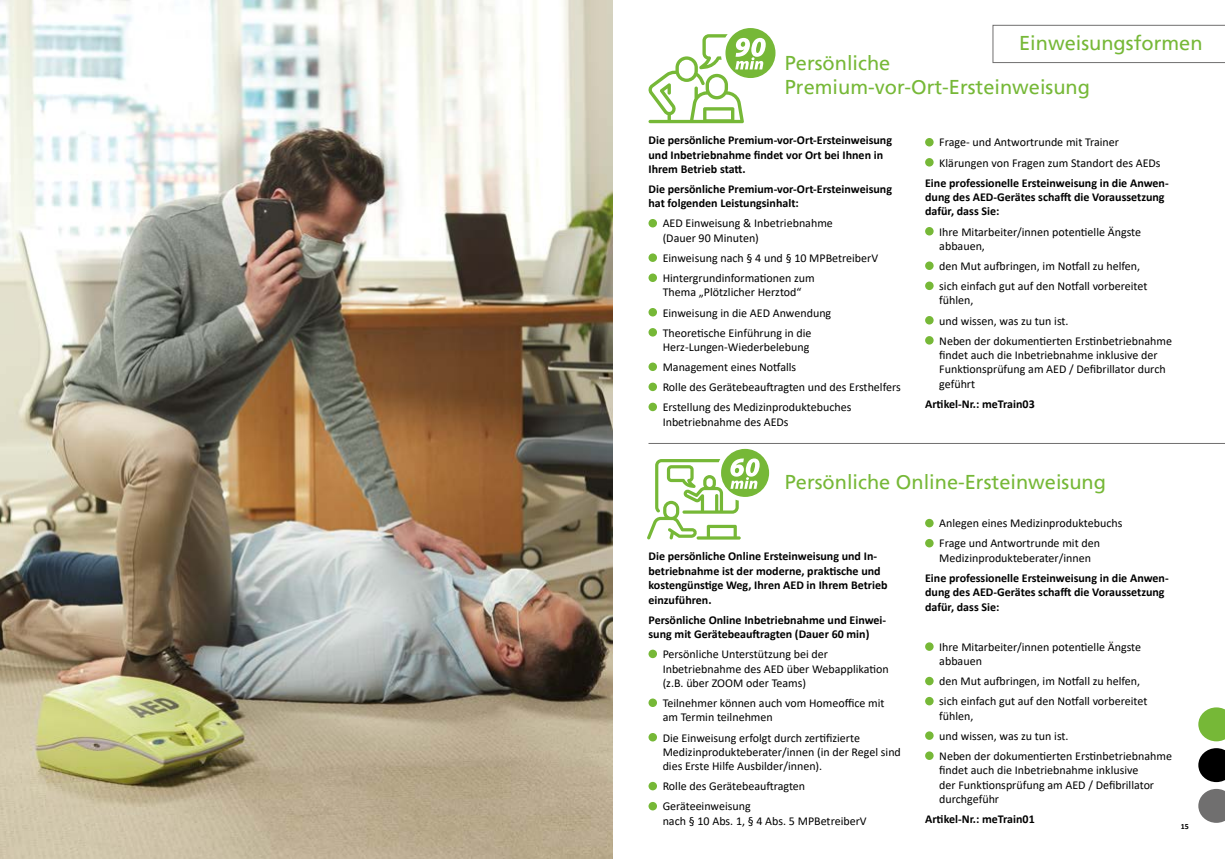
<style>
.page{position:relative;width:1225px;height:859px;background:#fff}
.page>*{position:absolute;margin:0;border:0;box-sizing:border-box;transform-origin:0 0}
.t1{font:20px/24px "Frutiger LT";color:#76b837}
.t2{font:12px/20.1px "Calibri";color:#000}
.t3{font:700 12px/14.4px "Calibri";color:#000}
.t4{font:700 8px "Calibri";color:#000}
</style>
<div class="page">
<svg style="left:992px;top:25px;width:233px;height:38px"></svg>
<svg style="left:1198px;top:707px;width:27px;height:34px"></svg>
<svg style="left:1198px;top:748px;width:27px;height:34px"></svg>
<svg style="left:1198px;top:789px;width:27px;height:34px"></svg>
<div style="left:648px;top:219px;width:9px;height:8px;background:#76b837;border-radius:50%"></div>
<div style="left:648px;top:253px;width:9px;height:9px;background:#76b837;border-radius:50%"></div>
<div style="left:648px;top:273px;width:9px;height:9px;background:#76b837;border-radius:50%"></div>
<div style="left:648px;top:308px;width:9px;height:8px;background:#76b837;border-radius:50%"></div>
<div style="left:648px;top:328px;width:9px;height:9px;background:#76b837;border-radius:50%"></div>
<div style="left:648px;top:362px;width:9px;height:9px;background:#76b837;border-radius:50%"></div>
<div style="left:648px;top:383px;width:9px;height:8px;background:#76b837;border-radius:50%"></div>
<div style="left:648px;top:403px;width:9px;height:8px;background:#76b837;border-radius:50%"></div>
<div style="left:925px;top:138px;width:8px;height:8px;background:#76b837;border-radius:50%"></div>
<div style="left:925px;top:158px;width:8px;height:9px;background:#76b837;border-radius:50%"></div>
<div style="left:925px;top:227px;width:8px;height:8px;background:#76b837;border-radius:50%"></div>
<div style="left:925px;top:261px;width:8px;height:9px;background:#76b837;border-radius:50%"></div>
<div style="left:925px;top:282px;width:8px;height:8px;background:#76b837;border-radius:50%"></div>
<div style="left:925px;top:316px;width:8px;height:8px;background:#76b837;border-radius:50%"></div>
<div style="left:925px;top:336px;width:8px;height:9px;background:#76b837;border-radius:50%"></div>
<div style="left:648px;top:650px;width:9px;height:8px;background:#76b837;border-radius:50%"></div>
<div style="left:648px;top:698px;width:9px;height:9px;background:#76b837;border-radius:50%"></div>
<div style="left:648px;top:733px;width:9px;height:8px;background:#76b837;border-radius:50%"></div>
<div style="left:648px;top:782px;width:9px;height:8px;background:#76b837;border-radius:50%"></div>
<div style="left:648px;top:802px;width:9px;height:8px;background:#76b837;border-radius:50%"></div>
<div style="left:925px;top:519px;width:8px;height:8px;background:#76b837;border-radius:50%"></div>
<div style="left:925px;top:539px;width:8px;height:8px;background:#76b837;border-radius:50%"></div>
<div style="left:925px;top:642px;width:8px;height:9px;background:#76b837;border-radius:50%"></div>
<div style="left:925px;top:677px;width:8px;height:8px;background:#76b837;border-radius:50%"></div>
<div style="left:925px;top:697px;width:8px;height:8px;background:#76b837;border-radius:50%"></div>
<div style="left:925px;top:731px;width:8px;height:9px;background:#76b837;border-radius:50%"></div>
<div style="left:925px;top:751px;width:8px;height:9px;background:#76b837;border-radius:50%"></div>
<hr style="left:648px;top:443px;width:577px;height:1px;background:#706f6f">
<svg style="left:648px;top:28px;width:127px;height:95px"></svg>
<svg style="left:647px;top:449px;width:122px;height:91px"></svg>
<img style="left:0;top:0;width:612px;height:859px">
<h1 class="t1" style="left:1019px;top:31px;width:185px">Einweisungsformen</h1>
<h1 class="t1" style="left:784px;top:51px;width:307px">Persönliche<br>Premium-vor-Ort-Ersteinweisung</h1>
<p class="t3" style="left:648px;top:133px;width:245px">Die persönliche Premium-vor-Ort-Ersteinweisung und Inbetriebnahme findet vor Ort bei Ihnen in<br>Ihrem Betrieb statt.</p>
<p class="t3" style="left:648px;top:182px;width:245px">Die persönliche Premium-vor-Ort-Ersteinweisung hat folgenden Leistungsinhalt:</p>
<p class="t2" style="left:662px;top:216px;width:172px;line-height:14.4px">AED Einweisung &amp; Inbetriebnahme (Dauer 90 Minuten)</p>
<p class="t2" style="left:662px;top:248px;width:217px">Einweisung nach § 4 und § 10 MPBetreiberV<br>Hintergrundinformationen zum</p>
<p class="t2" style="left:662px;top:282px;width:170px">Thema „Plötzlicher Herztod“<br>Einweisung in die AED Anwendung<br>Theoretische Einführung in die</p>
<p class="t2" style="left:662px;top:337px;width:239px">Herz-Lungen-Wiederbelebung<br>Management eines Notfalls<br>Rolle des Gerätebeauftragten und des Ersthelfers Erstellung des Medizinproduktebuches</p>
<p class="t2" style="left:662px;top:411px;width:127px">Inbetriebnahme des AEDs</p>
<p class="t2" style="left:939px;top:132px;width:223px">Frage- und Antwortrunde mit Trainer<br>Klärungen von Fragen zum Standort des AEDs</p>
<p class="t3" style="left:925px;top:175px;width:245px">Eine professionelle Ersteinweisung in die Anwen&shy;dung des AED-Gerätes schafft die Voraussetzung dafür, dass Sie:</p>
<p class="t2" style="left:939px;top:224px;width:203px;line-height:14.4px">Ihre Mitarbeiter/innen potentielle Ängste abbauen,</p>
<p class="t2" style="left:939px;top:256px;width:209px">den Mut aufbringen, im Notfall zu helfen, sich einfach gut auf den Notfall vorbereitet</p>
<p class="t2" style="left:939px;top:290px;width:234px">fühlen,<br>und wissen, was zu tun ist.<br>Neben der dokumentierten Erstinbetriebnahme</p>
<p class="t2" style="left:939px;top:347px;width:228px;line-height:14.4px">findet auch die Inbetriebnahme inklusive der<br>Funktionsprüfung am AED / Defibrillator durch geführt</p>
<p class="t3" style="left:925px;top:396px;width:111px">Artikel-Nr.: meTrain03</p>
<h1 class="t1" style="left:784px;top:470px;width:323px">Persönliche Online-Ersteinweisung</h1>
<p class="t3" style="left:648px;top:549px;width:241px">Die persönliche Online Ersteinweisung und In&shy;betriebnahme ist der moderne, praktische und kostengünstige Weg, Ihren AED in Ihrem Betrieb einzuführen.</p>
<p class="t3" style="left:648px;top:612px;width:239px">Persönliche Online Inbetriebnahme und Einwei&shy;sung mit Gerätebeauftragten (Dauer 60 min)</p>
<p class="t2" style="left:662px;top:647px;width:228px;line-height:14.4px">Persönliche Unterstützung bei der<br>Inbetriebnahme des AED über Webapplikation (z.B. über ZOOM oder Teams)</p>
<p class="t2" style="left:662px;top:695px;width:223px;line-height:14.4px">Teilnehmer können auch vom Homeoffice mit am Termin teilnehmen</p>
<p class="t2" style="left:662px;top:730px;width:240px;line-height:14.4px">Die Einweisung erfolgt durch zertifizierte<br>Medizinprodukteberater/innen (in der Regel sind dies Erste Hilfe Ausbilder/innen).</p>
<p class="t2" style="left:662px;top:776px;width:144px">Rolle des Gerätebeauftragten<br>Geräteeinweisung</p>
<p class="t2" style="left:662px;top:810px;width:205px">nach § 10 Abs. 1, § 4 Abs. 5 MPBetreiberV</p>
<p class="t2" style="left:939px;top:513px;width:185px">Anlegen eines Medizinproduktebuchs<br>Frage und Antwortrunde mit den</p>
<p class="t2" style="left:939px;top:547px;width:153px">Medizinprodukteberater/innen</p>
<p class="t3" style="left:925px;top:571px;width:245px">Eine professionelle Ersteinweisung in die Anwen&shy;dung des AED-Gerätes schafft die Voraussetzung dafür, dass Sie:</p>
<p class="t2" style="left:939px;top:639px;width:203px;line-height:14.4px">Ihre Mitarbeiter/innen potentielle Ängste abbauen</p>
<p class="t2" style="left:939px;top:671px;width:209px">den Mut aufbringen, im Notfall zu helfen, sich einfach gut auf den Notfall vorbereitet</p>
<p class="t2" style="left:939px;top:705px;width:234px">fühlen,<br>und wissen, was zu tun ist.<br>Neben der dokumentierten Erstinbetriebnahme</p>
<p class="t2" style="left:939px;top:763px;width:216px;line-height:14.4px">findet auch die Inbetriebnahme inklusive der Funktionsprüfung am AED / Defibrillator durchgeführ</p>
<p class="t3" style="left:925px;top:812px;width:111px">Artikel-Nr.: meTrain01</p>
<p class="t4" style="left:1180px;top:820px;width:10px">15</p>
</div>
